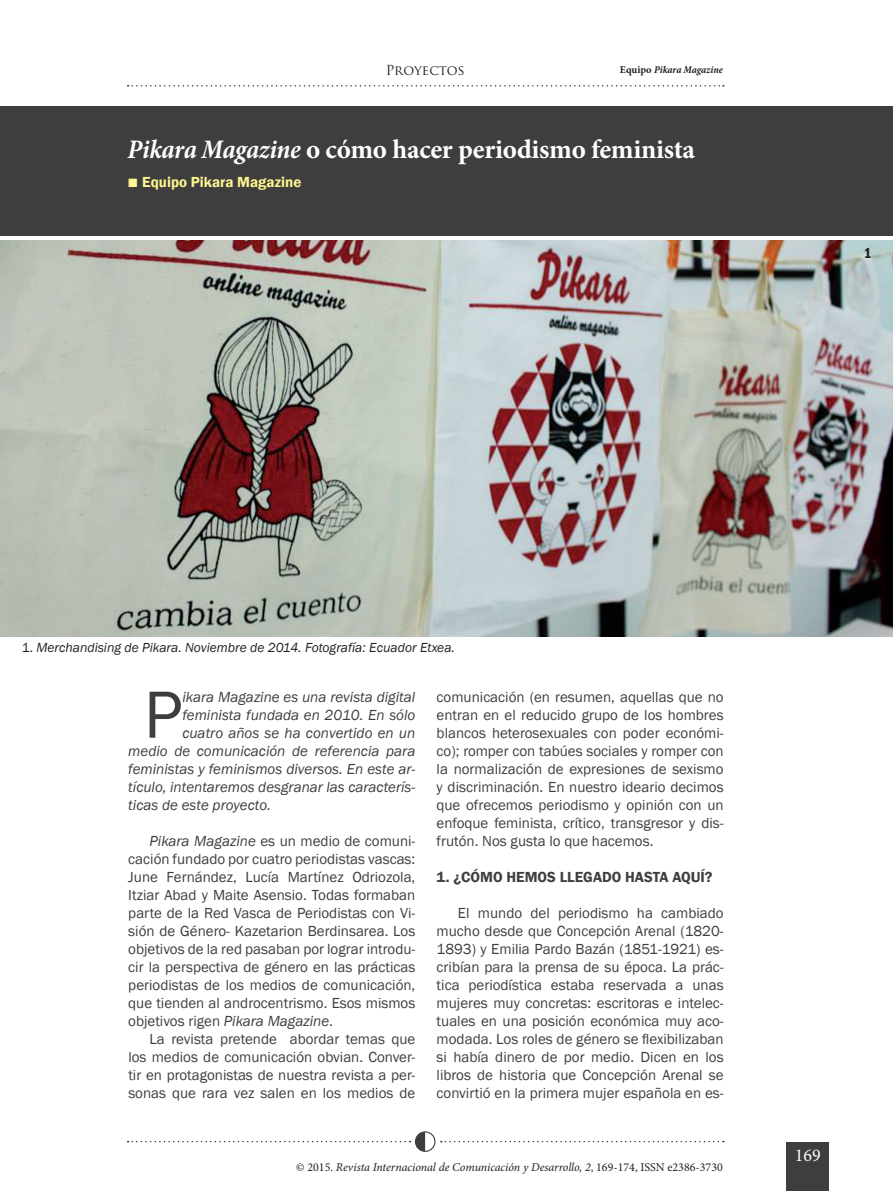
<style>
.page{position:relative;width:893px;height:1191px;background:#fff}
.page>*{position:absolute;margin:0;border:0;box-sizing:border-box;transform-origin:0 0}
.t1{font:69px "Franklin Gothic";color:#3e3e3f}
.t2{font:700 27px "Minion Pro";letter-spacing:-.01em;color:#fff}
.t3{font:18px "Minion Pro";color:#fff}
.t4{font:15px/18px "Franklin Gothic";color:#3e3e3f;text-align:justify}
.t5{font:italic 15px "Franklin Gothic";color:#3e3e3f}
.t6{font:600 15px "Franklin Gothic";color:#3e3e3f}
.t7{font:600 15px "Franklin Gothic";color:#fff690}
.t8{font:600 condensed 15px "Franklin Gothic";color:#231f20}
.t9{font:italic 13.5px "Franklin Gothic";color:#231f20}
.t10{font:13.5px "Trajan Pro";color:#231f20}
.t11{font:italic 12px "Minion Pro";letter-spacing:-.005em;color:#231f20}
.t12{font:italic 700 condensed 10.5px "Minion Pro";letter-spacing:-.005em;color:#231f20}
.s1{font-style:normal;font-stretch:normal}
.s2{font-style:italic;font-stretch:condensed}
.s3{font-family:"Century Gothic";font-weight:700;font-style:italic;font-size:18px}
.s4{font-style:normal}
.s5{font-style:italic}
</style>
<div class="page">
<div style="left:787px;top:1142px;width:42px;height:49px;background:#3e3e3f"></div>
<div style="left:415px;top:1131px;width:20px;height:20px;border:1px solid #3e3e3f;border-radius:50%"></div>
<svg style="left:128px;top:1131px;width:297px;height:20px"></svg>
<svg style="left:128px;top:85px;width:596px;height:2px"></svg>
<svg style="left:441px;top:1140px;width:283px;height:2px"></svg>
<img style="left:0;top:240px;width:893px;height:397px">
<div style="left:0;top:106px;width:893px;height:129px;background:#3e3e3f"></div>
<p class="t10" style="left:386px;top:62px;width:81px">Proyectos</p>
<p class="t12" style="left:620px;top:62px;width:105px"><span class="s1">Equipo</span> Pikara Magazine</p>
<h2 class="t2" style="left:128px;top:130px;width:569px"><span class="s2">Pikara Magazine</span> o cómo hacer periodismo feminista</h2>
<p class="t7" style="left:128px;top:173px;width:175px"><span class="s3">■</span> Equipo Pikara Magazine</p>
<p class="t8" style="left:864px;top:243px;width:9px">1</p>
<p class="t9" style="left:22px;top:638px;width:434px"><span class="s4">1.</span> Merchandising de Pikara. Noviembre de 2014. Fotografía: Ecuador Etxea.</p>
<h1 class="t1" style="left:144px;top:672px;width:40px">P</h1>
<p class="t5" style="left:182px;top:687px;width:234px">ikara Magazine es una revista digital</p>
<p class="t5" style="left:182px;top:705px;width:234px">feminista fundada en 2010. En sólo</p>
<p class="t5" style="left:182px;top:723px;width:234px">cuatro años se ha convertido en un</p>
<p class="t5" style="left:128px;top:741px;width:289px">medio de comunicación de referencia para</p>
<p class="t5" style="left:128px;top:759px;width:289px">feministas y feminismos diversos. En este ar-</p>
<p class="t5" style="left:128px;top:777px;width:289px">tículo, intentaremos desgranar las caracterís-</p>
<p class="t5" style="left:128px;top:795px;width:144px">ticas de este proyecto.</p>
<p class="t4" style="left:128px;top:832px;width:289px;text-indent:21px"><span class="s5">Pikara Magazine</span> es un medio de comuni&shy;cación fundado por cuatro periodistas vascas:<br>June Fernández, Lucía Martínez Odriozola, Itziar Abad y Maite Asensio. Todas formaban parte de la Red Vasca de Periodistas con Vi&shy;sión de Género- Kazetarion Berdinsarea. Los objetivos de la red pasaban por lograr introdu&shy;cir la perspectiva de género en las prácticas periodistas de los medios de comunicación, que tienden al androcentrismo. Esos mismos objetivos rigen <span class="s5">Pikara Magazine</span>.</p>
<p class="t4" style="left:128px;top:1030px;width:289px;text-indent:21px">La revista pretende abordar temas que los medios de comunicación obvian. Conver&shy;tir en protagonistas de nuestra revista a per&shy;sonas que rara vez salen en los medios de</p>
<p class="t4" style="left:437px;top:688px;width:289px">comunicación (en resumen, aquellas que no entran en el reducido grupo de los hombres blancos heterosexuales con poder económi&shy;co); romper con tabúes sociales y romper con la normalización de expresiones de sexismo y discriminación. En nuestro ideario decimos que ofrecemos periodismo y opinión con un enfoque feminista, crítico, transgresor y dis&shy;frutón. Nos gusta lo que hacemos.</p>
<p class="t6" style="left:437px;top:867px;width:277px">1. ¿CÓMO HEMOS LLEGADO HASTA AQUÍ?</p>
<p class="t4" style="left:437px;top:904px;width:289px;text-indent:21px">El mundo del periodismo ha cambiado mucho desde que Concepción Arenal (1820- 1893) y Emilia Pardo Bazán (1851-1921) es&shy;cribían para la prensa de su época. La prác&shy;tica periodística estaba reservada a unas mujeres muy concretas: escritoras e intelec&shy;tuales en una posición económica muy aco&shy;modada. Los roles de género se flexibilizaban si había dinero de por medio. Dicen en los libros de historia que Concepción Arenal se convirtió en la primera mujer española en es-</p>
<p class="t11" style="left:296px;top:1159px;width:428px"><span class="s4">© 2015.</span> Revista Internacional de Comunicación y Desarrollo, 2<span class="s4">, 169-174, ISSN e2386-3730</span></p>
<p class="t3" style="left:795px;top:1143px;width:27px">169</p>
</div>
